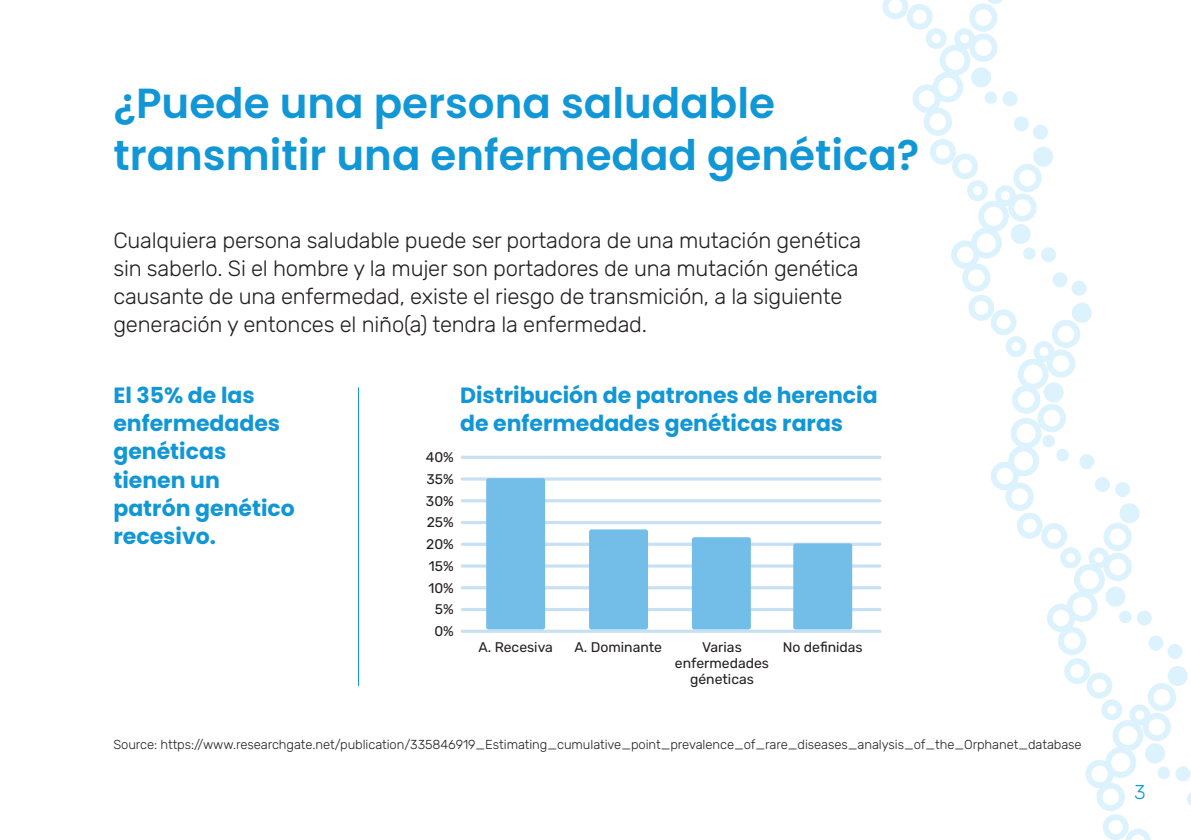
<style>
.page{position:relative;width:1191px;height:840px;background:#fff}
.page>*{position:absolute;margin:0;border:0;box-sizing:border-box;transform-origin:0 0}
.t1{font:600 42px/52px "Poppins";color:#1197d6}
.t2{font:300 22px/28px "Rubik";letter-spacing:-.01em;color:#231f20}
.t3{font:700 22px/28px "Poppins";color:#1197d6}
.t4{font:300 20px "Rubik";color:#1197d6}
.t5{font:14px/21.8px "Rubik";color:#231f20;text-align:right}
.t6{font:300 13px "Rubik";letter-spacing:-.005em;color:#231f20}
</style>
<div class="page">
<svg style="left:857px;top:0;width:334px;height:839px"></svg>
<hr style="left:358px;top:387px;width:1px;height:298px;background:#1197d6">
<hr style="left:461px;top:455px;width:420px;height:3px;background:#c7e0f3;border-radius:2px">
<hr style="left:461px;top:477px;width:420px;height:3px;background:#c7e0f3;border-radius:2px">
<hr style="left:461px;top:499px;width:420px;height:3px;background:#c7e0f3;border-radius:2px">
<svg style="left:461px;top:520px;width:420px;height:4px"></svg>
<hr style="left:461px;top:542px;width:420px;height:3px;background:#c7e0f3;border-radius:2px">
<hr style="left:461px;top:564px;width:420px;height:3px;background:#c7e0f3;border-radius:2px">
<hr style="left:461px;top:586px;width:420px;height:3px;background:#c7e0f3;border-radius:2px">
<hr style="left:461px;top:607px;width:420px;height:3px;background:#c7e0f3;border-radius:2px">
<hr style="left:461px;top:629px;width:420px;height:3px;background:#c7e0f3;border-radius:2px">
<div style="left:486px;top:478px;width:59px;height:151px;background:#73bde9;border-radius:2px"></div>
<div style="left:589px;top:529px;width:59px;height:100px;background:#73bde9;border-radius:2px"></div>
<div style="left:692px;top:537px;width:59px;height:92px;background:#73bde9;border-radius:2px"></div>
<div style="left:793px;top:543px;width:59px;height:86px;background:#73bde9;border-radius:2px"></div>
<h1 class="t1" style="left:113px;top:78px;width:807px">¿Puede una persona saludable transmitir una enfermedad genética?</h1>
<p class="t2" style="left:113px;top:226px;width:749px">Cualquiera persona saludable puede ser portadora de una mutación genética sin saberlo. Si el hombre y la mujer son portadores de una mutación genética causante de una enfermedad, existe el riesgo de transmición, a la siguiente generación y entonces el niño(a) tendra la enfermedad.</p>
<p class="t3" style="left:113px;top:381px;width:183px">El 35% de las enfermedades genéticas tienen un patrón genético recesivo.</p>
<p class="t3" style="left:460px;top:381px;width:419px">Distribución de patrones de herencia de enfermedades genéticas raras</p>
<p class="t5" style="left:426px;top:446px;width:30px">40%<br>35%<br>30%<br>25%<br>20%<br>15%<br>10%<br>5%<br>0%</p>
<p class="t5" style="left:478px;top:636px;width:76px">A. Recesiva</p>
<p class="t5" style="left:574px;top:636px;width:89px">A. Dominante</p>
<p class="t5" style="left:675px;top:639px;width:96px;line-height:15.6px;text-align:center">Varias enfermedades géneticas</p>
<p class="t5" style="left:782px;top:636px;width:81px">No definidas</p>
<p class="t6" style="left:113px;top:737px;width:969px">Source: https://www.researchgate.net/publication/335846919_Estimating_cumulative_point_prevalence_of_rare_diseases_analysis_of_the_Orphanet_database</p>
<p class="t4" style="left:1134px;top:780px;width:13px">3</p>
</div>
